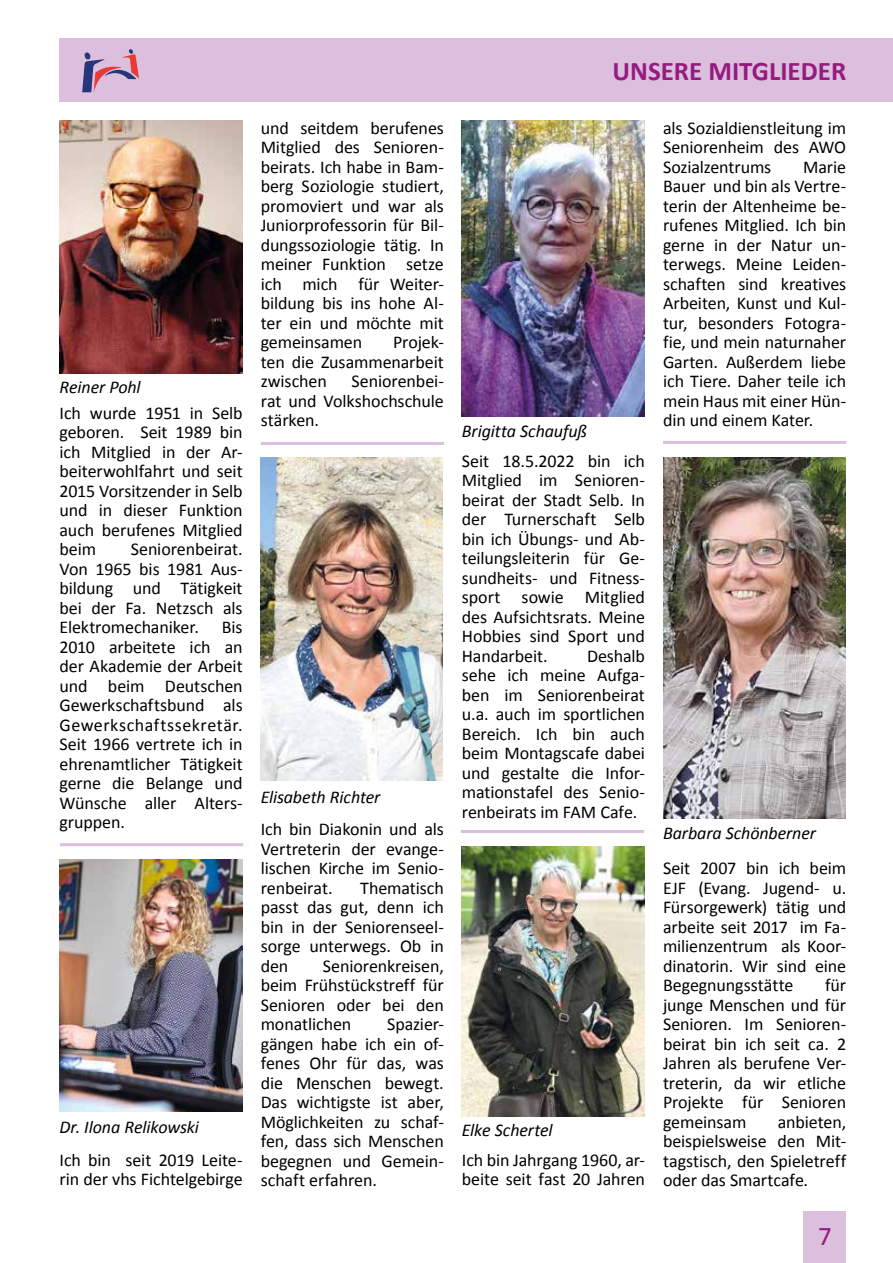
<style>
.page{position:relative;width:893px;height:1263px;background:#fff}
.page>*{position:absolute;margin:0;border:0;box-sizing:border-box;transform-origin:0 0}
.t1{font:700 27px "Calibri";color:#951b81}
.t2{font:27px "Calibri";color:#951b81}
.t3{font:18px/19.5px "Calibri";letter-spacing:-.005em;color:#000;text-align:justify}
.t4{font:italic 18px "Calibri";letter-spacing:-.005em;color:#000}
</style>
<div class="page">
<img style="left:261px;top:457px;width:182px;height:323px">
<div style="left:804px;top:1212px;width:42px;height:51px;background:#dbbfdd"></div>
<hr style="left:60px;top:843px;width:183px;height:3px;background:#dbbfdd">
<hr style="left:261px;top:442px;width:183px;height:3px;background:#dbbfdd">
<hr style="left:663px;top:441px;width:183px;height:3px;background:#dbbfdd">
<hr style="left:461px;top:830px;width:183px;height:3px;background:#dbbfdd">
<div style="left:60px;top:39px;width:833px;height:63px;background:#dbbfdd"></div>
<svg style="left:82px;top:49px;width:57px;height:43px"></svg>
<img style="left:59px;top:120px;width:184px;height:253px">
<img style="left:60px;top:859px;width:182px;height:253px">
<img style="left:462px;top:120px;width:182px;height:297px">
<img style="left:462px;top:846px;width:183px;height:270px">
<img style="left:663px;top:457px;width:183px;height:361px">
<p class="t4" style="left:60px;top:375px;width:83px">Reiner Pohl</p>
<p class="t3" style="left:60px;top:402px;width:185px">Ich wurde 1951 in Selb geboren. Seit 1989 bin ich Mitglied in der Ar&shy;beiterwohlfahrt und seit 2015 Vorsitzender in Selb und in dieser Funktion auch berufenes Mitglied beim</p>
<p class="t3" style="left:60px;top:539px;width:185px;text-indent:71px">Seniorenbeirat.<br>Von 1965 bis 1981 Aus&shy;bildung und Tätigkeit bei der Fa. Netzsch als Elektromechaniker.</p>
<p class="t3" style="left:60px;top:617px;width:185px;text-indent:162px">Bis 2010 arbeitete ich an der Akademie der Arbeit und beim Deutschen Gewerkschaftsbund als Gewerkschaftssekretär.<br>Seit 1966 vertrete ich in ehrenamtlicher Tätigkeit gerne die Belange und Wünsche aller Alters&shy;gruppen.</p>
<p class="t4" style="left:60px;top:1116px;width:141px">Dr. Ilona Relikowski</p>
<p class="t3" style="left:60px;top:1149px;width:185px">Ich bin seit 2019 Leite&shy;rin der vhs Fichtelgebirge</p>
<p class="t3" style="left:261px;top:117px;width:185px">und seitdem berufenes Mitglied des Senioren&shy;beirats. Ich habe in Bam&shy;berg Soziologie studiert, promoviert und war als Juniorprofessorin für Bil&shy;dungssoziologie tätig. In meiner Funktion setze ich mich für Weiter&shy;bildung bis ins hohe Al&shy;ter ein und möchte mit gemeinsamen</p>
<p class="t3" style="left:261px;top:332px;width:185px;text-indent:132px">Projek&shy;ten die Zusammenarbeit zwischen</p>
<p class="t3" style="left:261px;top:371px;width:185px;text-indent:91px">Seniorenbei&shy;rat und Volkshochschule stärken.</p>
<p class="t4" style="left:261px;top:786px;width:121px">Elisabeth Richter</p>
<p class="t3" style="left:261px;top:819px;width:185px">Ich bin Diakonin und als Vertreterin der evange&shy;lischen Kirche im Senio&shy;renbeirat.</p>
<p class="t3" style="left:261px;top:877px;width:185px;text-indent:99px">Thematisch passt das gut, denn ich bin in der Seniorenseel&shy;sorge unterwegs. Ob in den</p>
<p class="t3" style="left:261px;top:955px;width:185px;text-indent:62px">Seniorenkreisen, beim Frühstückstreff für Senioren oder bei den monatlichen</p>
<p class="t3" style="left:261px;top:1014px;width:185px;text-indent:126px">Spazier&shy;gängen habe ich ein of&shy;fenes Ohr für das, was die Menschen bewegt.<br>Das wichtigste ist aber, Möglichkeiten zu schaf&shy;fen, dass sich Menschen begegnen und Gemein&shy;schaft erfahren.</p>
<p class="t4" style="left:462px;top:420px;width:127px">Brigitta Schaufuß</p>
<h1 class="t1" style="left:613px;top:54px;width:235px">UNSERE MITGLIEDER</h1>
<p class="t3" style="left:663px;top:117px;width:185px">als Sozialdienstleitung im Seniorenheim des AWO Sozialzentrums</p>
<p class="t3" style="left:663px;top:156px;width:185px;text-indent:140px">Marie Bauer und bin als Vertre&shy;terin der Altenheime be&shy;rufenes Mitglied. Ich bin gerne in der Natur un&shy;terwegs. Meine Leiden&shy;schaften sind kreatives Arbeiten, Kunst und Kul&shy;tur, besonders Fotogra&shy;fie, und mein naturnaher Garten. Außerdem liebe ich Tiere. Daher teile ich mein Haus mit einer Hün&shy;din und einem Kater.</p>
<p class="t3" style="left:462px;top:450px;width:185px">Seit 18.5.2022 bin ich Mitglied im Senioren&shy;beirat der Stadt Selb. In der Turnerschaft Selb bin ich Übungs- und Ab&shy;teilungsleiterin für Ge&shy;sundheits- und Fitness&shy;sport sowie Mitglied des Aufsichtsrats. Meine Hobbies sind Sport und Handarbeit.</p>
<p class="t3" style="left:462px;top:645px;width:185px;text-indent:125px">Deshalb sehe ich meine Aufga&shy;ben im Seniorenbeirat u.a. auch im sportlichen Bereich. Ich bin auch beim Montagscafe dabei und gestalte die Infor&shy;mationstafel des Senio&shy;renbeirats im FAM Cafe.</p>
<p class="t4" style="left:462px;top:1119px;width:92px">Elke Schertel</p>
<p class="t3" style="left:462px;top:1149px;width:185px">Ich bin Jahrgang 1960, ar&shy;beite seit fast 20 Jahren</p>
<p class="t4" style="left:663px;top:822px;width:154px">Barbara Schönberner</p>
<p class="t3" style="left:663px;top:858px;width:185px">Seit 2007 bin ich beim EJF (Evang. Jugend- u.<br>Fürsorgewerk) tätig und arbeite seit 2017 im Fa&shy;milienzentrum als Koor&shy;dinatorin. Wir sind eine Begegnungsstätte</p>
<p class="t3" style="left:663px;top:975px;width:185px;text-indent:162px">für junge Menschen und für Senioren. Im Senioren&shy;beirat bin ich seit ca. 2<br>Jahren als berufene Ver&shy;treterin, da wir etliche Projekte für Senioren gemeinsam</p>
<p class="t3" style="left:663px;top:1111px;width:185px;text-indent:115px">anbieten, beispielsweise den Mit&shy;tagstisch, den Spieletreff oder das Smartcafe.</p>
<h1 class="t2" style="left:818px;top:1219px;width:15px">7</h1>
</div>
